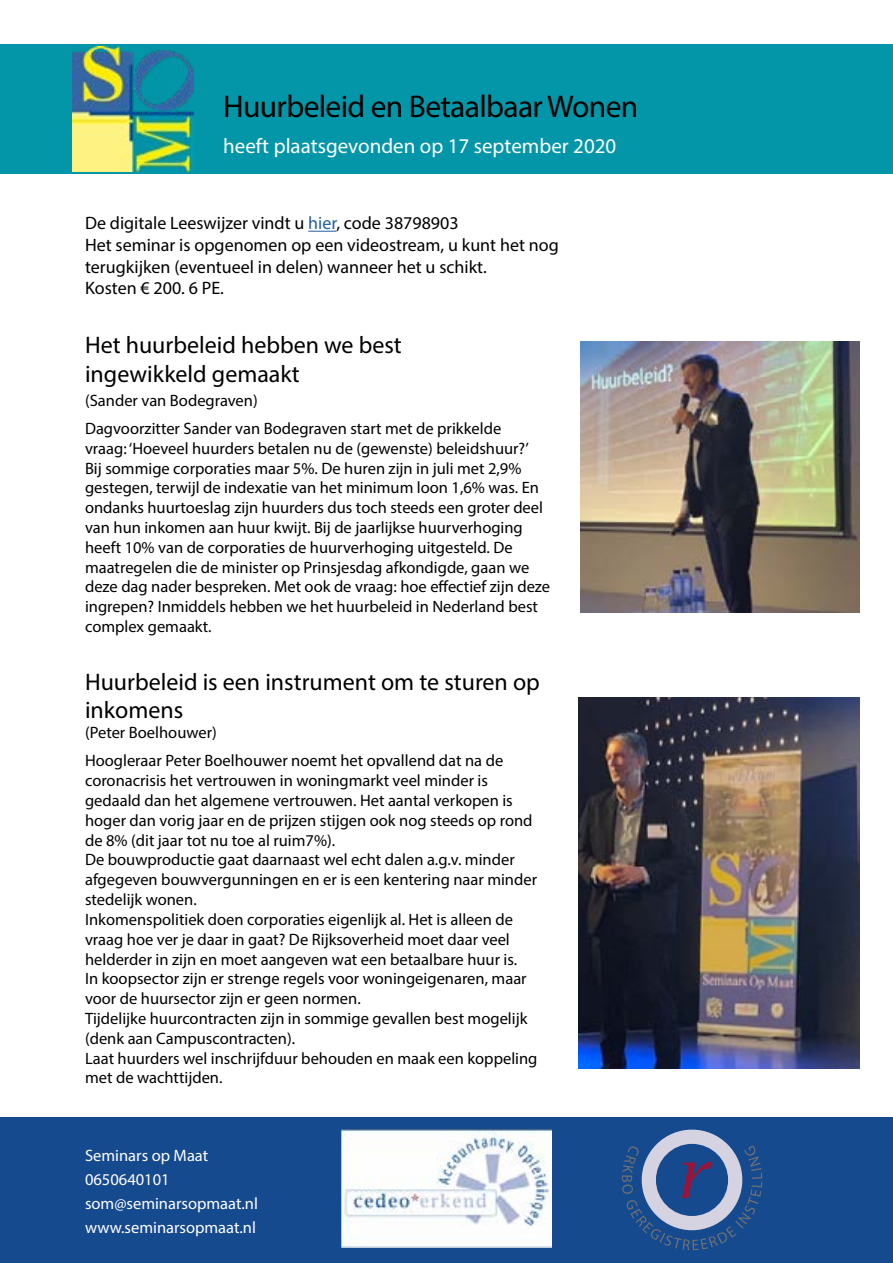
<style>
.page{position:relative;width:893px;height:1263px;background:#fff}
.page>*{position:absolute;margin:0;border:0;box-sizing:border-box;transform-origin:0 0}
.t1{font:31.5px "Myriad Pro";letter-spacing:-.02em;color:#000}
.t2{font:24px/28.8px "Myriad Pro";color:#000}
.t3{font:21px "Myriad Pro";color:#fff}
.t4{font:18px/21.6px "Myriad Pro";color:#000}
.t5{font:16.5px/19.8px "Myriad Pro";color:#000}
.t6{font:16.5px/24px "Myriad Pro";color:#fff}
.s1{color:#215e9e}
</style>
<div class="page">
<div style="left:0;top:1117px;width:893px;height:146px;background:#164a8f"></div>
<svg style="left:622px;top:1129px;width:140px;height:121px"></svg>
<img style="left:341px;top:1129px;width:210px;height:119px">
<svg style="left:308px;top:231px;width:28px;height:1px"></svg>
<div style="left:0;top:45px;width:893px;height:129px;background:#0396a8"></div>
<img style="left:72px;top:47px;width:122px;height:125px">
<img style="left:580px;top:341px;width:280px;height:271px">
<img style="left:579px;top:698px;width:281px;height:370px">
<h1 class="t1" style="left:223px;top:87px;width:417px">Huurbeleid en Betaalbaar Wonen</h1>
<p class="t3" style="left:223px;top:133px;width:395px">heeft plaatsgevonden op 17 september 2020</p>
<p class="t4" style="left:85px;top:212px;width:475px">De digitale Leeswijzer vindt u <span class="s1">hier</span>, code 38798903<br>Het seminar is opgenomen op een videostream, u kunt het nog terugkijken (eventueel in delen) wanneer het u schikt.<br>Kosten € 200. 6 PE.</p>
<h2 class="t2" style="left:85px;top:330px;width:318px">Het huurbeleid hebben we best ingewikkeld gemaakt</h2>
<p class="t5" style="left:85px;top:386px;width:418px;line-height:28.3px">(Sander van Bodegraven)<br>Dagvoorzitter Sander van Bodegraven start met de prikkelde</p>
<p class="t5" style="left:85px;top:438px;width:467px">vraag: ‘Hoeveel huurders betalen nu de (gewenste) beleidshuur?’<br>Bij sommige corporaties maar 5%. De huren zijn in juli met 2,9% gestegen, terwijl de indexatie van het minimum loon 1,6% was. En ondanks huurtoeslag zijn huurders dus toch steeds een groter deel van hun inkomen aan huur kwijt. Bij de jaarlijkse huurverhoging heeft 10% van de corporaties de huurverhoging uitgesteld. De maatregelen die de minister op Prinsjesdag afkondigde, gaan we deze dag nader bespreken. Met ook de vraag: hoe effectief zijn deze ingrepen? Inmiddels hebben we het huurbeleid in Nederland best complex gemaakt.</p>
<h2 class="t2" style="left:85px;top:667px;width:456px">Huurbeleid is een instrument om te sturen op inkomens</h2>
<p class="t5" style="left:85px;top:718px;width:420px;line-height:28.3px">(Peter Boelhouwer)<br>Hoogleraar Peter Boelhouwer noemt het opvallend dat na de</p>
<p class="t5" style="left:85px;top:770px;width:454px">coronacrisis het vertrouwen in woningmarkt veel minder is gedaald dan het algemene vertrouwen. Het aantal verkopen is hoger dan vorig jaar en de prijzen stijgen ook nog steeds op rond de 8% (dit jaar tot nu toe al ruim7%).<br>De bouwproductie gaat daarnaast wel echt dalen a.g.v. minder afgegeven bouwvergunningen en er is een kentering naar minder stedelijk wonen.<br>Inkomenspolitiek doen corporaties eigenlijk al. Het is alleen de vraag hoe ver je daar in gaat? De Rijksoverheid moet daar veel helderder in zijn en moet aangeven wat een betaalbare huur is.<br>In koopsector zijn er strenge regels voor woningeigenaren, maar voor de huursector zijn er geen normen.<br>Tijdelijke huurcontracten zijn in sommige gevallen best mogelijk (denk aan Campuscontracten).<br>Laat huurders wel inschrijfduur behouden en maak een koppeling met de wachttijden.</p>
<p class="t6" style="left:85px;top:1143px;width:174px">Seminars op Maat<br>0650640101 som@seminarsopmaat.nl www.seminarsopmaat.nl</p>
</div>
